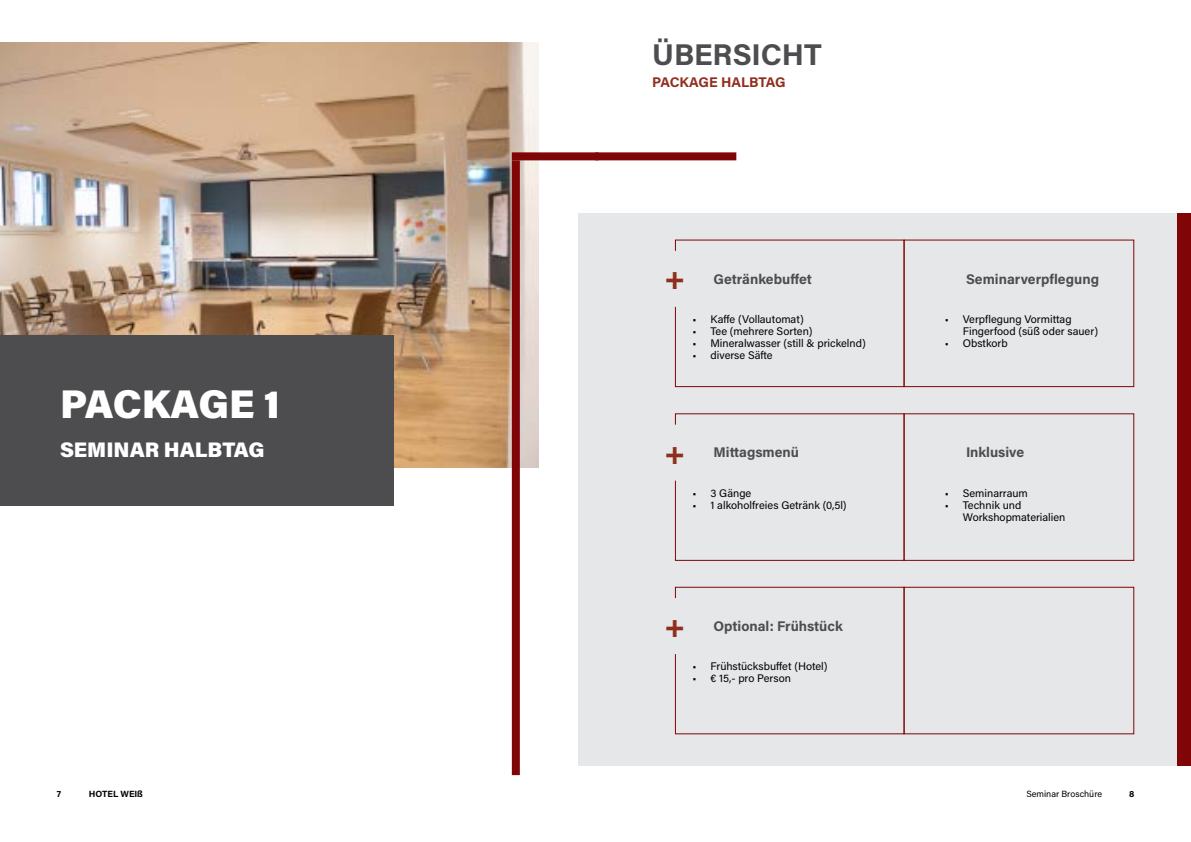
<style>
.page{position:relative;width:1191px;height:842px;background:#fff}
.page>*{position:absolute;margin:0;border:0;box-sizing:border-box;transform-origin:0 0}
.t1{font:900 40px "Acumin Pro";letter-spacing:-.01em;color:#fff}
.t2{font:700 30px "Acumin Pro";color:#4d4d4f}
.t3{font:700 30px "Acumin Pro";color:#8f2e1e}
.t4{font:900 21px "Acumin Pro";color:#fff}
.t5{font:700 14px "Acumin Pro";color:#4d4d4f}
.t6{font:700 14px "Acumin Pro";letter-spacing:-.01em;color:#8f2e1e}
.t7{font:11px/12px "Acumin Pro";color:#000}
.t8{font:9px "Acumin Pro";color:#000}
.t9{font:700 9px "Acumin Pro";letter-spacing:-.005em;color:#000}
</style>
<div class="page">
<img style="left:0;top:43px;width:539px;height:425px">
<div style="left:1176px;top:213px;width:15px;height:552px;background:#800507"></div>
<div style="left:578px;top:213px;width:598px;height:552px;background:#e6e7e8"></div>
<div style="left:0;top:336px;width:393px;height:170px;background:#4d4d4f"></div>
<div style="left:903px;top:587px;width:231px;height:147px;border:1px solid #800507"></div>
<svg style="left:674px;top:586px;width:231px;height:149px"></svg>
<div style="left:512px;top:152px;width:86px;height:8px;background:#800507"></div>
<div style="left:512px;top:160px;width:8px;height:615px;background:#800507"></div>
<div style="left:595px;top:152px;width:141px;height:8px;background:#800507"></div>
<div style="left:903px;top:240px;width:231px;height:147px;border:1px solid #800507"></div>
<svg style="left:674px;top:239px;width:231px;height:149px"></svg>
<svg style="left:674px;top:413px;width:229px;height:148px"></svg>
<div style="left:903px;top:413px;width:231px;height:148px;border:1px solid #800507"></div>
<h2 class="t2" style="left:652px;top:33px;width:171px">ÜBERSICHT</h2>
<p class="t6" style="left:652px;top:72px;width:135px">PACKAGE HALBTAG</p>
<h1 class="t1" style="left:60px;top:376px;width:221px">PACKAGE 1</h1>
<h3 class="t4" style="left:60px;top:435px;width:206px">SEMINAR HALBTAG</h3>
<h2 class="t3" style="left:664px;top:257px;width:23px">+</h2>
<p class="t5" style="left:713px;top:269px;width:100px">Getränkebuffet</p>
<p class="t5" style="left:966px;top:269px;width:135px">Seminarverpflegung</p>
<p class="t7" style="left:692px;top:313px;width:113px">• Kaffe (Vollautomat)</p>
<p class="t7" style="left:692px;top:325px;width:121px">• Tee (mehrere Sorten)</p>
<p class="t7" style="left:692px;top:337px;width:175px">• Mineralwasser (still &amp; prickelnd)</p>
<p class="t7" style="left:692px;top:349px;width:82px">• diverse Säfte</p>
<p class="t7" style="left:962px;top:313px;width:137px;text-indent:-18px">• Verpflegung Vormittag<br>Fingerfood (süß oder sauer)</p>
<p class="t7" style="left:944px;top:337px;width:64px">• Obstkorb</p>
<h2 class="t3" style="left:664px;top:433px;width:23px">+</h2>
<p class="t5" style="left:713px;top:443px;width:87px">Mittagsmenü</p>
<p class="t5" style="left:966px;top:443px;width:60px">Inklusive</p>
<p class="t7" style="left:692px;top:487px;width:60px">• 3 Gänge</p>
<p class="t7" style="left:692px;top:499px;width:156px">• 1 alkoholfreies Getränk (0,5l)</p>
<p class="t7" style="left:944px;top:487px;width:84px">• Seminarraum</p>
<p class="t7" style="left:962px;top:499px;width:104px;text-indent:-18px">• Technik und<br>Workshopmaterialien</p>
<h2 class="t3" style="left:664px;top:605px;width:23px">+</h2>
<p class="t5" style="left:713px;top:616px;width:131px">Optional: Frühstück</p>
<p class="t7" style="left:692px;top:660px;width:137px">• Frühstücksbuffet (Hotel)</p>
<p class="t7" style="left:692px;top:672px;width:100px">• € 15,- pro Person</p>
<p class="t9" style="left:57px;top:788px;width:6px">7</p>
<p class="t9" style="left:89px;top:788px;width:56px">HOTEL WEIß</p>
<p class="t8" style="left:1026px;top:788px;width:77px">Seminar Broschüre</p>
<p class="t9" style="left:1129px;top:788px;width:7px">8</p>
</div>
